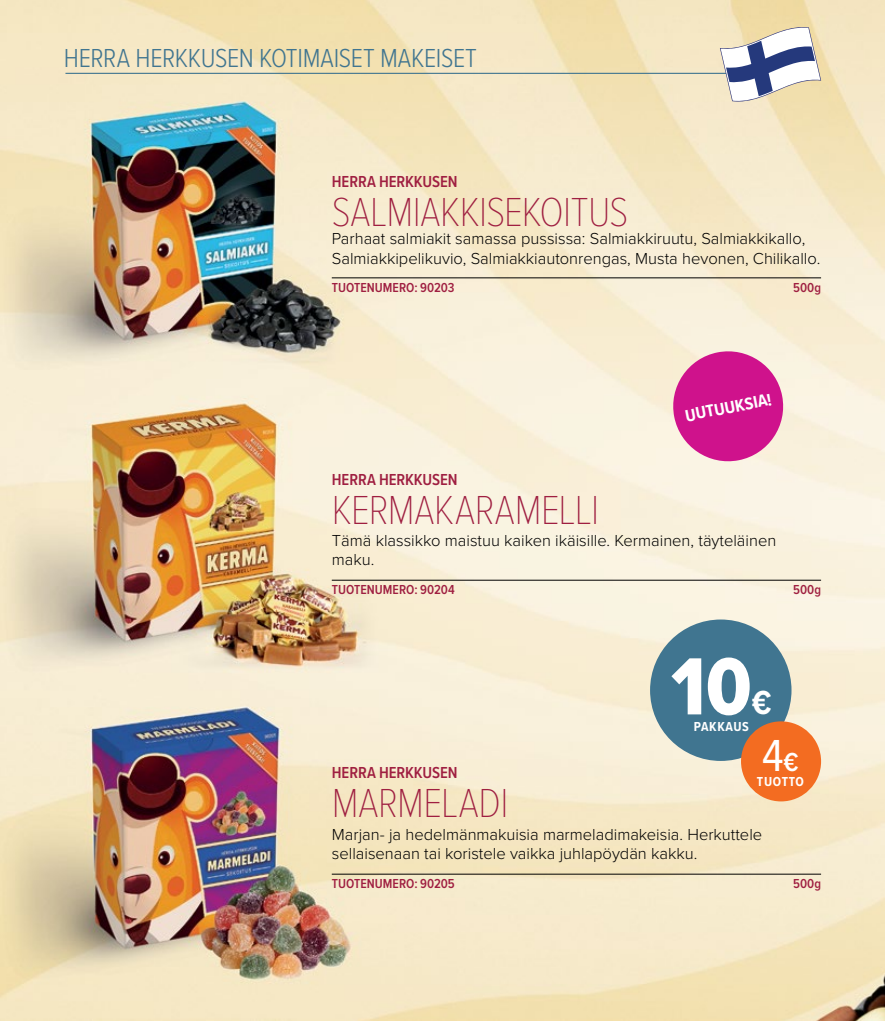
<style>
.page{position:relative;width:885px;height:1021px;background:#fff}
.page>*{position:absolute;margin:0;border:0;box-sizing:border-box;transform-origin:0 0}
.t1{font:84px "Proxima Nova Cond Extrabld";color:#fff}
.t2{font:46.5px "Proxima Nova Cond";color:#fff}
.t3{font:100 42px "Proxima Nova Cond";letter-spacing:-.01em;color:#9f1f41}
.t4{font:700 34.5px "Proxima Nova Cond";color:#fff}
.t5{font:300 27px "Proxima Nova Cond";letter-spacing:-.015em;color:#407590}
.t6{font:700 17.55px "Proxima Nova Cond";color:#fff}
.t7{font:300 16.5px/19.5px "Proxima Nova";color:#000}
.t8{font:600 16.5px "Proxima Nova Cond";letter-spacing:-.005em;color:#9f1f41}
.t9{font:600 13.5px "Proxima Nova Cond";color:#9f1f41}
.t10{font:700 13.5px "Proxima Nova Cond";letter-spacing:.05em;color:#fff}
.s1{font-weight:600;font-size:27px}
</style>
<div class="page">
<img style="left:0;top:0;width:884px;height:1020px">
<svg style="left:668px;top:346px;width:119px;height:120px"></svg>
<div style="left:650px;top:619px;width:141px;height:142px;background:#407590;border-radius:50%"></div>
<div style="left:741px;top:721px;width:80px;height:80px;background:#f36c21;border-radius:50%"></div>
<hr style="left:65px;top:73px;width:675px;height:1px;background:#407590">
<svg style="left:719px;top:27px;width:102px;height:75px"></svg>
<hr style="left:332px;top:277px;width:489px;height:1px;background:#000">
<hr style="left:332px;top:580px;width:489px;height:1px;background:#000">
<hr style="left:332px;top:873px;width:489px;height:1px;background:#000">
<h3 class="t5" style="left:64px;top:42px;width:414px">HERRA HERKKUSEN KOTIMAISET MAKEISET</h3>
<p class="t8" style="left:332px;top:172px;width:127px">HERRA HERKKUSEN</p>
<h3 class="t3" style="left:332px;top:187px;width:298px">SALMIAKKISEKOITUS</h3>
<p class="t7" style="left:332px;top:229px;width:490px">Parhaat salmiakit samassa pussissa: Salmiakkiruutu, Salmiakkikallo,<br>Salmiakkipelikuvio, Salmiakkiautonrengas, Musta hevonen, Chilikallo.</p>
<p class="t9" style="left:332px;top:279px;width:124px">TUOTENUMERO: 90203</p>
<p class="t9" style="left:793px;top:279px;width:29px">500g</p>
<p class="t6" style="left:683px;top:405px;width:89px;rotate:-11deg">UUTUUKSIA!</p>
<p class="t8" style="left:332px;top:469px;width:127px">HERRA HERKKUSEN</p>
<h3 class="t3" style="left:332px;top:484px;width:269px">KERMAKARAMELLI</h3>
<p class="t7" style="left:332px;top:531px;width:446px">Tämä klassikko maistuu kaiken ikäisille. Kermainen, täyteläinen maku.</p>
<p class="t9" style="left:332px;top:581px;width:124px">TUOTENUMERO: 90204</p>
<p class="t9" style="left:793px;top:581px;width:29px">500g</p>
<h1 class="t1" style="left:671px;top:636px;width:82px">10</h1>
<h3 class="t4" style="left:751px;top:682px;width:21px">€</h3>
<p class="t10" style="left:693px;top:718px;width:57px">PAKKAUS</p>
<h2 class="t2" style="left:762px;top:727px;width:38px">4<span class="s1">€</span></h2>
<p class="t10" style="left:756px;top:773px;width:49px">TUOTTO</p>
<p class="t8" style="left:332px;top:763px;width:127px">HERRA HERKKUSEN</p>
<h3 class="t3" style="left:332px;top:778px;width:178px">MARMELADI</h3>
<p class="t7" style="left:332px;top:824px;width:432px">Marjan- ja hedelmänmakuisia marmeladimakeisia. Herkuttele sellaisenaan tai koristele vaikka juhlapöydän kakku.</p>
<p class="t9" style="left:332px;top:874px;width:124px">TUOTENUMERO: 90205</p>
<p class="t9" style="left:793px;top:874px;width:29px">500g</p>
</div>
